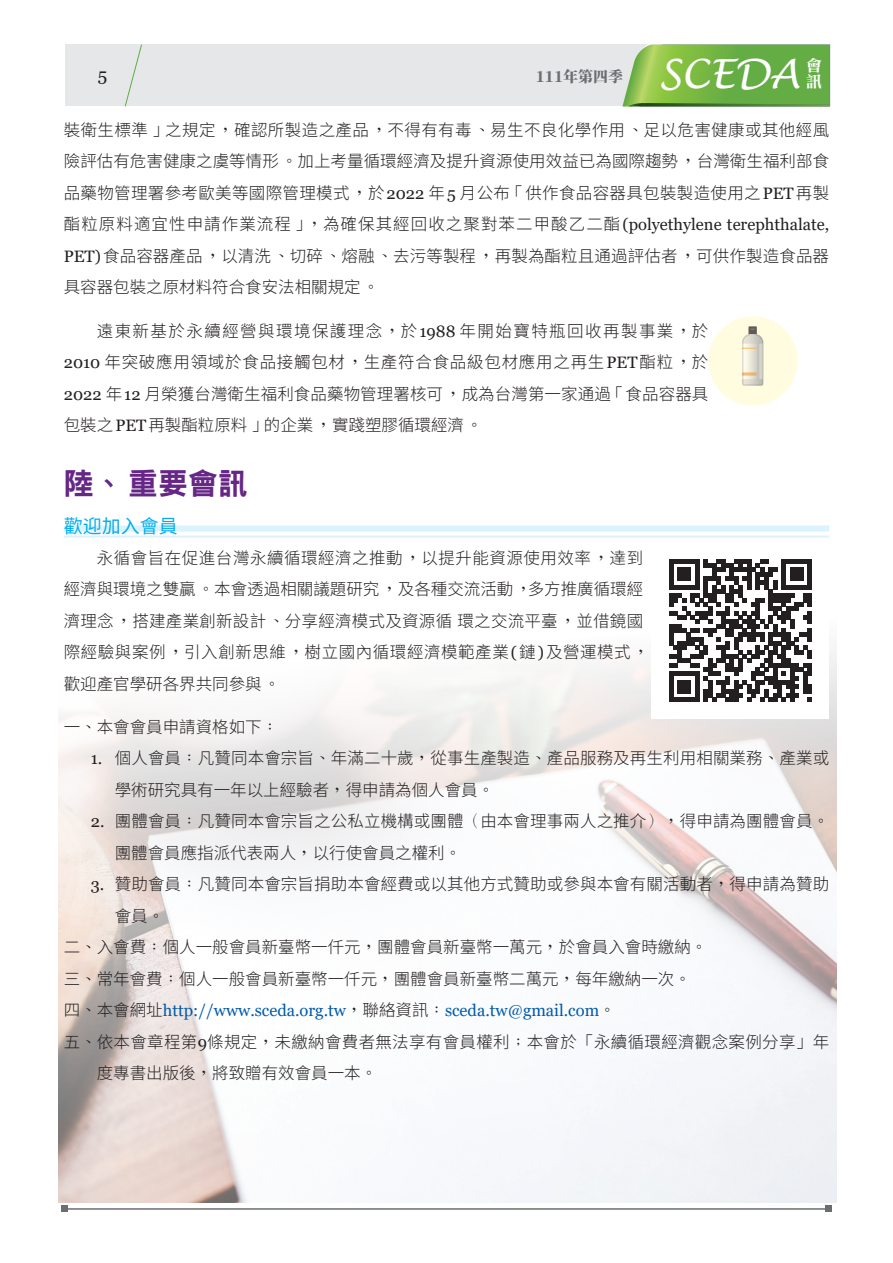
<style>
.page{position:relative;width:893px;height:1263px;background:#fff}
.page>*{position:absolute;margin:0;border:0;box-sizing:border-box;transform-origin:0 0}
.t1{font:italic 40.2px "Lucida Handwriting";color:#fff}
.t2{font:30px "DF Hei Std W9";color:#662686}
.H2_內文標_中{font:18.9px "Noto Sans CJ Ksc";color:#00aeef}
.t3{font:18px "Georgia";color:#231f20}
.內文{font:300 16.5px/31.5px "Noto Sans CJ Ksc";letter-spacing:.01em;color:#231f20;text-align:justify}
._123{font:300 16.5px/31.5px "Noto Sans CJ Ksc";letter-spacing:.005em;color:#231f20}
.內文_不縮_也不前後空{font:300 16.5px "Noto Sans CJ Ksc";color:#231f20}
.內文_不縮_也不前後空-2{font:300 16.5px/31.5px "Noto Sans CJ Ksc";letter-spacing:.02em;color:#231f20}
.內文_不縮_也不前後空-3{font:16.5px "Georgia";color:#015aaa}
.t4{font:15.9px/15.9px "DF Li Song Std W7";color:#fff}
.t5{font:900 15px "Noto Serif CJ Ktc";color:#6c6d70}
.s1{font-family:"Adobe Ming Std"}
.s2{font-family:"Georgia";font-weight:400}
.s3{font-family:"Noto Sans CJ Ksc";font-weight:300;color:#231f20}
.s4{font-family:"Adobe Ming Std";font-weight:300;color:#231f20}
</style>
<div class="page">
<div style="left:65px;top:45px;width:766px;height:61px;background:#e6e7e9"></div>
<svg style="left:622px;top:45px;width:208px;height:61px;background:#76b54c"></svg>
<hr style="left:65px;top:1208px;width:763px;height:2px;background:#6c6d70">
<svg style="left:62px;top:1206px;width:6px;height:6px"></svg>
<svg style="left:825px;top:1206px;width:6px;height:6px"></svg>
<svg style="left:125px;top:44px;width:17px;height:63px"></svg>
<img style="left:58px;top:531px;width:779px;height:671px">
<div style="left:64px;top:525px;width:765px;height:6px;background:#dcf2fc"></div>
<hr style="left:64px;top:535px;width:765px;height:2px;background:#dcf2fc">
<div style="left:652px;top:542px;width:177px;height:177px;background:#fff"></div>
<svg style="left:669px;top:559px;width:143px;height:143px"></svg>
<div style="left:708px;top:316px;width:90px;height:90px;background:#fffce0;border-radius:50%"></div>
<h1 class="t1" style="left:659px;top:50px;width:143px">SCEDA</h1>
<p class="t4" style="left:806px;top:57px;width:17px">會訊</p>
<p class="t3" style="left:98px;top:63px;width:11px">5</p>
<p class="t5" style="left:536px;top:68px;width:89px">111年第四季</p>
<p class="內文" style="left:64px;top:114px;width:767px">裝衛生標準<span class="s1">」</span>之規定<span class="s1">，</span>確認所製造之產品<span class="s1">，</span>不得有有毒<span class="s1">、</span>易生不良化學作用<span class="s1">、</span>足以危害健康或其他經風險評估有危害健康之虞等情形<span class="s1">。</span>加上考量循環經濟及提升資源使用效益已為國際趨勢<span class="s1">，</span>台灣衛生福利部食品藥物管理署參考歐美等國際管理模式<span class="s1">，</span>於<span class="s2">2022</span> 年<span class="s2">5</span> 月公布<span class="s1">「</span>供作食品容器具包裝製造使用之<span class="s2">PET</span>再製酯粒原料適宜性申請作業流程<span class="s1">」，</span>為確保其經回收之聚對苯二甲酸乙二酯<span class="s2">(polyethylene terephthalate, PET)</span>食品容器產品<span class="s1">，</span>以清洗<span class="s1">、</span>切碎<span class="s1">、</span>熔融<span class="s1">、</span>去污等製程<span class="s1">，</span>再製為酯粒且通過評估者<span class="s1">，</span>可供作製造食品器具容器包裝之原材料符合食安法相關規定<span class="s1">。</span></p>
<p class="內文" style="left:64px;top:315px;width:646px;text-indent:33px">遠東新基於永續經營與環境保護理念<span class="s1">，</span>於<span class="s2">1988</span> 年開始寶特瓶回收再製事業<span class="s1">，</span>於<span class="s2">2010</span> 年突破應用領域於食品接觸包材<span class="s1">，</span>生產符合食品級包材應用之再生<span class="s2">PET</span>酯粒<span class="s1">，</span>於<span class="s2">2022</span> 年<span class="s2">12</span> 月榮獲台灣衛生福利食品藥物管理署核可<span class="s1">，</span>成為台灣第一家通過<span class="s1">「</span>食品容器具包裝之<span class="s2">PET</span>再製酯粒原料<span class="s1">」</span>的企業<span class="s1">，</span>實踐塑膠循環經濟<span class="s1">。</span></p>
<p class="t2" style="left:64px;top:467px;width:186px">陸、 重要會訊</p>
<p class="H2_內文標_中" style="left:64px;top:515px;width:115px">歡迎加入會員</p>
<p class="內文" style="left:64px;top:542px;width:587px;text-align:left;text-indent:33px">永循會旨在促進台灣永續循環經濟之推動<span class="s1">，</span>以提升能資源使用效率<span class="s1">，</span>達到經濟與環境之雙贏<span class="s1">。</span>本會透過相關議題研究<span class="s1">，</span>及各種交流活動<span class="s1">，</span>多方推廣循環經濟理念<span class="s1">，</span>搭建產業創新設計<span class="s1">、</span>分享經濟模式及資源循環之交流平臺<span class="s1">，</span>並借鏡國際經驗與案例<span class="s1">，</span>引入創新思維<span class="s1">，</span>樹立國內循環經濟模範產業<span class="s2">(</span>鏈<span class="s2">)</span>及營運模式<span class="s1">，</span>歡迎產官學研各界共同參與<span class="s1">。</span></p>
<p class="內文_不縮_也不前後空" style="left:64px;top:717px;width:216px">一<span class="s1">、</span>本會會員申請資格如下<span class="s1">：</span></p>
<p class="_123" style="left:115px;top:743px;width:716px;text-indent:-24px"><span class="s2">1.</span> 個人會員<span class="s1">：</span>凡贊同本會宗旨<span class="s1">、</span>年滿二十歲<span class="s1">，</span>從事生產製造<span class="s1">、</span>產品服務及再生利用相關業務<span class="s1">、</span>產業或學術研究具有一年以上經驗者<span class="s1">，</span>得申請為個人會員<span class="s1">。</span></p>
<p class="_123" style="left:115px;top:806px;width:716px;text-indent:-24px"><span class="s2">2.</span> 團體會員<span class="s1">：</span>凡贊同本會宗旨之公私立機構或團體<span class="s1">（</span>由本會理事兩人之推介<span class="s1">），</span>得申請為團體會員<span class="s1">。</span>團體會員應指派代表兩人<span class="s1">，</span>以行使會員之權利<span class="s1">。</span></p>
<p class="_123" style="left:115px;top:869px;width:716px;text-indent:-24px"><span class="s2">3.</span> 贊助會員<span class="s1">：</span>凡贊同本會宗旨捐助本會經費或以其他方式贊助或參與本會有關活動者<span class="s1">，</span>得申請為贊助會員<span class="s1">。</span></p>
<p class="內文_不縮_也不前後空" style="left:64px;top:938px;width:645px">二<span class="s1">、</span>入會費<span class="s1">：</span>個人一般會員新臺幣一仟元<span class="s1">，</span>團體會員新臺幣一萬元<span class="s1">，</span>於會員入會時繳納<span class="s1">。</span></p>
<p class="內文_不縮_也不前後空" style="left:64px;top:969px;width:629px">三<span class="s1">、</span>常年會費<span class="s1">：</span>個人一般會員新臺幣一仟元<span class="s1">，</span>團體會員新臺幣二萬元<span class="s1">，</span>每年繳納一次<span class="s1">。</span></p>
<p class="內文_不縮_也不前後空-3" style="left:64px;top:1001px;width:553px"><span class="s3">四</span><span class="s4">、</span><span class="s3">本會網址</span>http://www.sceda.org.tw<span class="s4">，</span><span class="s3">聯絡資訊</span><span class="s4">：</span>sceda.tw@gmail.com<span class="s4">。</span></p>
<p class="內文_不縮_也不前後空-2" style="left:97px;top:1026px;width:734px;text-indent:-33px">五<span class="s1">、</span>依本會章程第<span class="s2">9</span>條規定<span class="s1">，</span>未繳納會費者無法享有會員權利<span class="s1">；</span>本會於<span class="s1">「</span>永續循環經濟觀念案例分享<span class="s1">」</span>年度專書出版後<span class="s1">，</span>將致贈有效會員一本<span class="s1">。</span></p>
</div>
